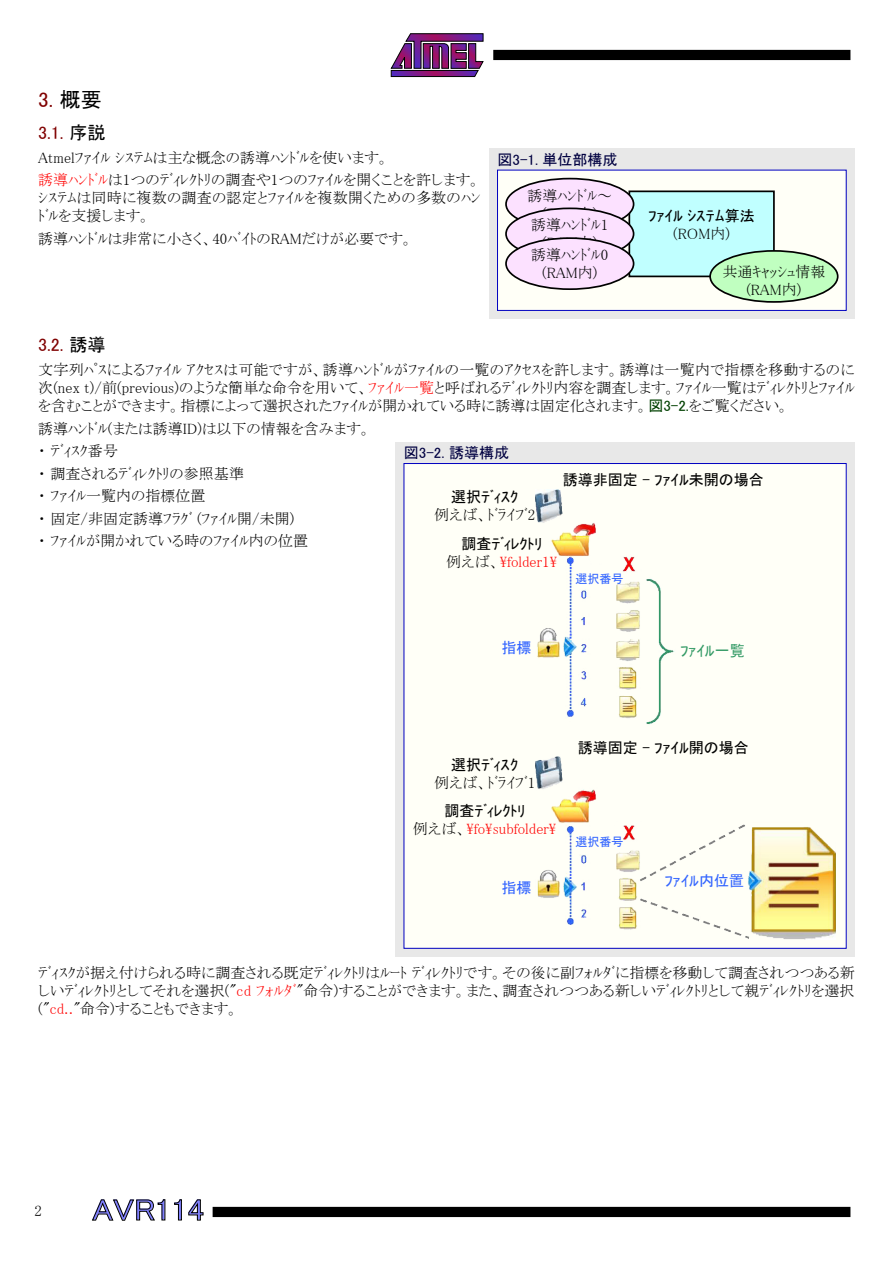
<style>
.page{position:relative;width:893px;height:1263px;background:#fff}
.page>*{position:absolute;margin:0;border:0;box-sizing:border-box;transform-origin:0 0}
.t1{font:30px "MS P Gothic";color:#8080ff;scale:1.1 1}
.t2{font:21px "MS P Gothic";color:#800000}
.t3{font:18px "MS P Gothic";color:#800000}
.t4{font:15px/18px "MS P Mincho";color:#000;text-align:center}
.t5{font:15px "MS P Gothic";color:#000}
.t6{font:15px "MS P Mincho";color:#f00}
.t7{font:15px "MS P Gothic";color:#000040}
.t8{font:15px "MS P Gothic";color:#3365ff}
.t9{font:15px "MS P Gothic";color:#339a65}
.t10{font:12px "MS P Gothic";color:#3365ff}
.s1{color:#000}
.s2{color:#f00}
.s3{font-family:"MS P Gothic";color:#004000}
</style>
<div class="page">
<svg style="left:390px;top:33px;width:94px;height:44px"></svg>
<div style="left:493px;top:50px;width:357px;height:10px;background:#000"></div>
<div style="left:213px;top:1207px;width:637px;height:10px;background:#000"></div>
<svg style="left:92px;top:1199px;width:73px;height:22px"></svg>
<svg style="left:174px;top:1199px;width:8px;height:21px"></svg>
<svg style="left:188px;top:1199px;width:15px;height:21px"></svg>
<div style="left:489px;top:149px;width:366px;height:170px;background:#e8e8e8"></div>
<div style="left:497px;top:170px;width:349px;height:140px;background:#fffff7"></div>
<div style="left:497px;top:170px;width:350px;height:141px;border:1px solid #0000c0"></div>
<div style="left:629px;top:191px;width:145px;height:85px;background:#c0ffff"></div>
<div style="left:628px;top:190px;width:147px;height:87px;border:2px solid #000"></div>
<div style="left:506px;top:179px;width:128px;height:51px;background:#fce1ff;border-radius:50%"></div>
<div style="left:505px;top:178px;width:129px;height:52px;border:2px solid #000;border-radius:50%"></div>
<div style="left:506px;top:208px;width:128px;height:51px;background:#fce1ff;border-radius:50%"></div>
<div style="left:505px;top:207px;width:129px;height:53px;border:2px solid #000;border-radius:50%"></div>
<div style="left:506px;top:238px;width:128px;height:51px;background:#fce1ff;border-radius:50%"></div>
<div style="left:505px;top:237px;width:129px;height:53px;border:2px solid #000;border-radius:50%"></div>
<div style="left:710px;top:251px;width:128px;height:51px;background:#c0ffc0;border-radius:50%"></div>
<div style="left:709px;top:250px;width:129px;height:53px;border:2px solid #000;border-radius:50%"></div>
<div style="left:395px;top:442px;width:460px;height:515px;background:#e8e8e8"></div>
<div style="left:404px;top:463px;width:442px;height:485px;background:#fffff7"></div>
<img style="left:536px;top:490px;width:300px;height:450px">
<h2 class="t2" style="left:38px;top:89px;width:65px">3. <span class="s1">概要</span></h2>
<p class="t3" style="left:38px;top:123px;width:69px">3.1. <span class="s1">序説</span></p>
<p class="t4" style="left:38px;top:146px;width:444px;line-height:22.5px;text-align:left">Atmelﾌｧｲﾙ ｼｽﾃﾑは主な概念の誘導ﾊﾝﾄﾞﾙを使います。<br><span class="s2">誘導ﾊﾝﾄﾞﾙ</span>は1つのﾃﾞｨﾚｸﾄﾘの調査や1つのﾌｧｲﾙを開くことを許します。</p>
<p class="t4" style="left:38px;top:189px;width:444px;text-align:left">ｼｽﾃﾑは同時に複数の調査の認定とﾌｧｲﾙを複数開くための多数のﾊﾝﾄﾞﾙを支援します。</p>
<p class="t4" style="left:38px;top:229px;width:376px">誘導ﾊﾝﾄﾞﾙは非常に小さく、40ﾊﾞｲﾄのRAMだけが必要です。</p>
<p class="t7" style="left:497px;top:152px;width:122px">図3-1. 単位部構成</p>
<p class="t4" style="left:528px;top:186px;width:86px">誘導ﾊﾝﾄﾞﾙ～(RAM内)</p>
<p class="t4" style="left:531px;top:216px;width:78px">誘導ﾊﾝﾄﾞﾙ1 (RAM内)</p>
<p class="t4" style="left:531px;top:246px;width:78px">誘導ﾊﾝﾄﾞﾙ0 (RAM内)</p>
<p class="t5" style="left:648px;top:208px;width:108px">ﾌｧｲﾙ ｼｽﾃﾑ算法</p>
<p class="t4" style="left:673px;top:225px;width:58px">(ROM内)</p>
<p class="t4" style="left:722px;top:263px;width:104px">共通ｷｬｯｼｭ情報(RAM内)</p>
<p class="t3" style="left:38px;top:336px;width:69px">3.2. <span class="s1">誘導</span></p>
<p class="t4" style="left:38px;top:361px;width:818px;text-align:justify">文字列ﾊﾟｽによるﾌｧｲﾙ ｱｸｾｽは可能ですが、誘導ﾊﾝﾄﾞﾙがﾌｧｲﾙの一覧のｱｸｾｽを許します。誘導は一覧内で指標を移動するのに次(nex t)/前(previous)のような簡単な命令を用いて、<span class="s2">ﾌｧｲﾙ一覧</span>と呼ばれるﾃﾞｨﾚｸﾄﾘ内容を調査します。ﾌｧｲﾙ一覧はﾃﾞｨﾚｸﾄﾘとﾌｧｲﾙを含むことができます。指標によって選択されたﾌｧｲﾙが開かれている時に誘導は固定化されます。<span class="s3">図3-2.</span>をご覧ください。</p>
<p class="t4" style="left:38px;top:417px;width:334px;line-height:22.5px;text-align:left">誘導ﾊﾝﾄﾞﾙ(または誘導ID)は以下の情報を含みます。・ ﾃﾞｨｽｸ番号<br>・ 調査されるﾃﾞｨﾚｸﾄﾘの参照基準<br>・ ﾌｧｲﾙ一覧内の指標位置<br>・ 固定/非固定誘導ﾌﾗｸﾞ (ﾌｧｲﾙ開/未開)<br>・ ﾌｧｲﾙが開かれている時のﾌｧｲﾙ内の位置</p>
<p class="t7" style="left:404px;top:445px;width:107px">図3-2. 誘導構成</p>
<p class="t5" style="left:563px;top:472px;width:203px">誘導非固定 - ﾌｧｲﾙ未開の場合</p>
<p class="t5" style="left:451px;top:489px;width:69px">選択ﾃﾞｨｽｸ</p>
<p class="t4" style="left:434px;top:505px;width:103px">例えば、ﾄﾞﾗｲﾌﾞ2</p>
<p class="t5" style="left:461px;top:536px;width:82px">調査ﾃﾞｨﾚｸﾄﾘ</p>
<p class="t6" style="left:446px;top:554px;width:112px"><span class="s1">例えば、</span>\folder1\</p>
<p class="t8" style="left:501px;top:640px;width:31px">指標</p>
<p class="t10" style="left:576px;top:572px;width:49px">選択番号</p>
<p class="t9" style="left:680px;top:643px;width:66px">ﾌｧｲﾙ一覧</p>
<p class="t5" style="left:451px;top:757px;width:69px">選択ﾃﾞｨｽｸ</p>
<p class="t4" style="left:434px;top:773px;width:103px">例えば、ﾄﾞﾗｲﾌﾞ1</p>
<p class="t5" style="left:444px;top:803px;width:82px">調査ﾃﾞｨﾚｸﾄﾘ</p>
<p class="t6" style="left:413px;top:821px;width:145px"><span class="s1">例えば、</span>\fo\subfolder\</p>
<p class="t8" style="left:501px;top:880px;width:31px">指標</p>
<p class="t5" style="left:578px;top:740px;width:173px">誘導固定 - ﾌｧｲﾙ開の場合</p>
<p class="t10" style="left:576px;top:836px;width:49px">選択番号</p>
<p class="t8" style="left:665px;top:873px;width:81px">ﾌｧｲﾙ内位置</p>
<p class="t4" style="left:38px;top:964px;width:818px;text-align:justify">ﾃﾞｨｽｸが据え付けられる時に調査される既定ﾃﾞｨﾚｸﾄﾘはﾙｰﾄ ﾃﾞｨﾚｸﾄﾘです。その後に副ﾌｫﾙﾀﾞに指標を移動して調査されつつある新しいﾃﾞｨﾚｸﾄﾘとしてそれを選択("<span class="s2">cd ﾌｫﾙﾀﾞ</span>"命令)することができます。また、調査されつつある新しいﾃﾞｨﾚｸﾄﾘとして親ﾃﾞｨﾚｸﾄﾘを選択("<span class="s2">cd..</span>"命令)することもできます。</p>
<p class="t4" style="left:35px;top:1202px;width:9px">2</p>
<h1 class="t1" style="left:92px;top:1195px;width:103px">AVR114</h1>
</div>
